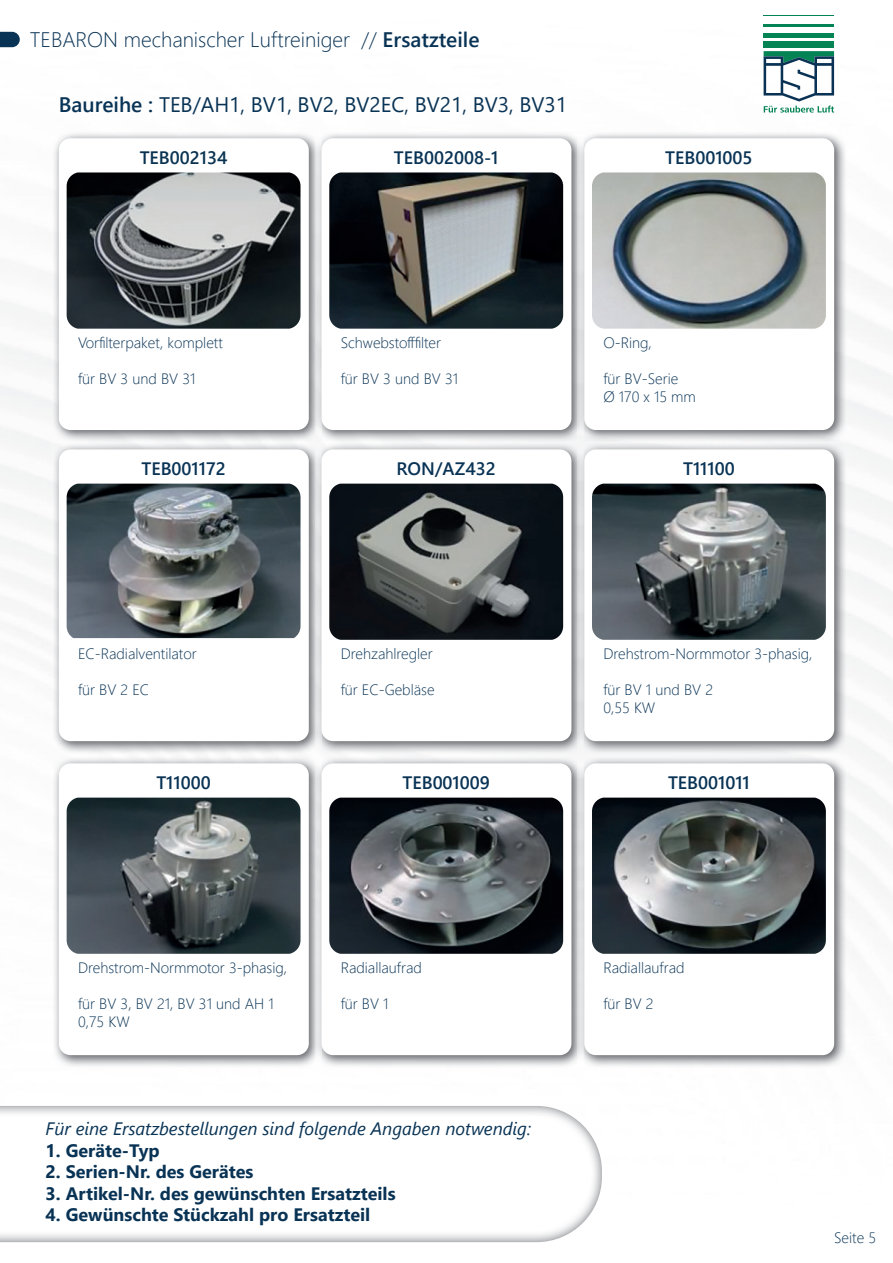
<style>
.page{position:relative;width:893px;height:1263px;background:#fff}
.page>*{position:absolute;margin:0;border:0;box-sizing:border-box;transform-origin:0 0}
.t1{font:21px "Segoe UI";color:#093355}
.t2{font:300 21px "Segoe UI";color:#093355}
.t3{font:700 18px "Segoe UI";color:#093355}
.t4{font:600 18px "Segoe UI";color:#093355}
.t5{font:italic 18px "Segoe UI";color:#093355}
.t6{font:600 18px "Segoe UI";color:#093351}
.t7{font:300 15px/18px "Segoe UI";color:#093355}
.s1{font-weight:600}
</style>
<div class="page">
<img style="left:0;top:15px;width:893px;height:1228px">
<img style="left:53px;top:132px;width:262px;height:622px">
<div style="left:59px;top:138px;width:250px;height:292px;background:#fff;border-radius:12px"></div>
<img style="left:67px;top:172px;width:233px;height:157px">
<img style="left:321px;top:132px;width:257px;height:622px">
<img style="left:315px;top:132px;width:6px;height:622px">
<div style="left:322px;top:138px;width:249px;height:292px;background:#fff;border-radius:12px"></div>
<img style="left:329px;top:172px;width:234px;height:157px">
<img style="left:584px;top:132px;width:262px;height:622px">
<img style="left:578px;top:132px;width:6px;height:622px">
<div style="left:584px;top:138px;width:250px;height:292px;background:#fff;border-radius:12px"></div>
<img style="left:592px;top:172px;width:234px;height:157px">
<div style="left:59px;top:449px;width:250px;height:292px;background:#fff;border-radius:12px"></div>
<img style="left:67px;top:484px;width:233px;height:154px">
<div style="left:322px;top:449px;width:249px;height:292px;background:#fff;border-radius:12px"></div>
<img style="left:329px;top:484px;width:234px;height:156px">
<div style="left:584px;top:449px;width:250px;height:292px;background:#fff;border-radius:12px"></div>
<img style="left:592px;top:484px;width:234px;height:156px">
<img style="left:53px;top:757px;width:262px;height:311px">
<div style="left:59px;top:763px;width:250px;height:292px;background:#fff;border-radius:12px"></div>
<img style="left:67px;top:798px;width:233px;height:156px">
<img style="left:321px;top:757px;width:257px;height:311px">
<img style="left:315px;top:757px;width:6px;height:311px">
<div style="left:322px;top:763px;width:249px;height:292px;background:#fff;border-radius:12px"></div>
<img style="left:329px;top:798px;width:234px;height:156px">
<img style="left:584px;top:757px;width:262px;height:311px">
<img style="left:578px;top:757px;width:6px;height:311px">
<div style="left:584px;top:763px;width:250px;height:292px;background:#fff;border-radius:12px"></div>
<img style="left:592px;top:798px;width:234px;height:156px">
<img style="left:0;top:1106px;width:602px;height:136px">
<hr style="left:764px;top:15px;width:70px;height:1px;background:#048355">
<hr style="left:764px;top:24px;width:70px;height:2px;background:#048355">
<hr style="left:764px;top:33px;width:70px;height:4px;background:#048355">
<div style="left:764px;top:42px;width:70px;height:6px;background:#048355"></div>
<svg style="left:764px;top:51px;width:70px;height:62px"></svg>
<svg style="left:0;top:32px;width:20px;height:15px"></svg>
<h1 class="t2" style="left:30px;top:31px;width:451px">TEBARON mechanischer Luftreiniger // <span class="s1">Ersatzteile</span></h1>
<h1 class="t1" style="left:59px;top:97px;width:510px"><span class="s1">Baureihe :</span> TEB/AH1, BV1, BV2, BV2EC, BV21, BV3, BV31</h1>
<p class="t6" style="left:140px;top:151px;width:89px">TEB002134</p>
<p class="t4" style="left:394px;top:151px;width:106px">TEB002008-1</p>
<p class="t4" style="left:665px;top:151px;width:89px">TEB001005</p>
<p class="t7" style="left:78px;top:332px;width:146px">Vorfilterpaket, komplett</p>
<p class="t7" style="left:78px;top:371px;width:119px">für BV 3 und BV 31</p>
<p class="t7" style="left:341px;top:332px;width:102px">Schwebstofffilter</p>
<p class="t7" style="left:341px;top:371px;width:119px">für BV 3 und BV 31</p>
<p class="t7" style="left:603px;top:335px;width:50px">O-Ring,</p>
<p class="t7" style="left:603px;top:371px;width:94px">für BV-Serie<br>Ø 170 x 15 mm</p>
<p class="t4" style="left:141px;top:462px;width:86px">TEB001172</p>
<p class="t4" style="left:397px;top:462px;width:101px">RON/AZ432</p>
<p class="t4" style="left:683px;top:462px;width:53px">T11100</p>
<p class="t7" style="left:78px;top:646px;width:120px">EC-Radialventilator</p>
<p class="t7" style="left:78px;top:682px;width:73px">für BV 2 EC</p>
<p class="t7" style="left:341px;top:646px;width:94px">Drehzahlregler</p>
<p class="t7" style="left:341px;top:682px;width:95px">für EC-Gebläse</p>
<p class="t7" style="left:603px;top:646px;width:211px">Drehstrom-Normmotor 3-phasig,</p>
<p class="t7" style="left:603px;top:682px;width:111px">für BV 1 und BV 2<br>0,55 KW</p>
<p class="t4" style="left:156px;top:776px;width:56px">T11000</p>
<p class="t4" style="left:402px;top:776px;width:89px">TEB001009</p>
<p class="t4" style="left:668px;top:776px;width:83px">TEB001011</p>
<p class="t7" style="left:78px;top:960px;width:211px">Drehstrom-Normmotor 3-phasig,</p>
<p class="t7" style="left:78px;top:996px;width:197px">für BV 3, BV 21, BV 31 und AH 1<br>0,75 KW</p>
<p class="t7" style="left:341px;top:960px;width:83px">Radiallaufrad</p>
<p class="t7" style="left:341px;top:996px;width:49px">für BV 1</p>
<p class="t5" style="left:46px;top:1121px;width:487px">Für eine Ersatzbestellungen sind folgende Angaben notwendig:</p>
<p class="t3" style="left:46px;top:1143px;width:116px">1. Geräte-Typ</p>
<p class="t3" style="left:46px;top:1165px;width:209px">2. Serien-Nr. des Gerätes</p>
<p class="t3" style="left:46px;top:1186px;width:351px">3. Artikel-Nr. des gewünschten Ersatzteils</p>
<p class="t3" style="left:46px;top:1208px;width:326px">4. Gewünschte Stückzahl pro Ersatzteil</p>
<p class="t7" style="left:603px;top:960px;width:83px">Radiallaufrad</p>
<p class="t7" style="left:603px;top:996px;width:52px">für BV 2</p>
<p class="t7" style="left:834px;top:1230px;width:43px">Seite 5</p>
</div>
